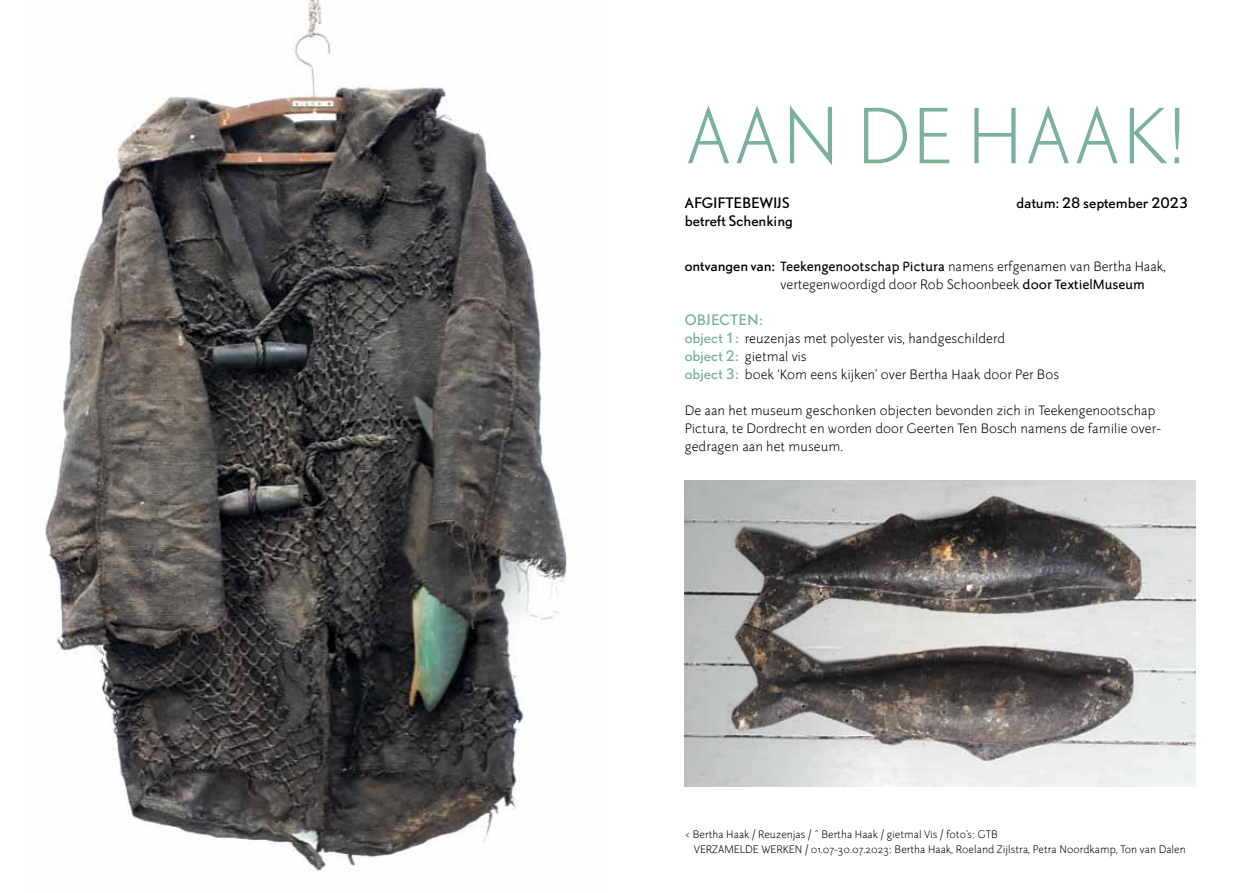
<style>
.page{position:relative;width:1259px;height:893px;background:#fff}
.page>*{position:absolute;margin:0;border:0;box-sizing:border-box;transform-origin:0 0}
.t1{font:70.5px "DTL Nobel T Light";color:#7ab199}
.t2{font:15px/18px "Serious Sans Pro";letter-spacing:.005em;color:#000}
.t3{font:13.5px "DTL Nobel T";letter-spacing:.005em;color:#000}
.t4{font:13.5px "DTL Nobel T";letter-spacing:.025em;color:#7ab199}
.t5{font:12px/14.4px "Serious Sans Pro";letter-spacing:.005em;color:#000}
.s1{font-family:"DTL Nobel T";font-size:13.5px}
.s2{font-weight:700;font-size:14.25px}
.s3{font-family:"DTL Nobel T";font-size:13.5px;color:#7ab199}
</style>
<div class="page">
<img style="left:45px;top:0;width:522px;height:871px">
<img style="left:685px;top:480px;width:510px;height:307px">
<h1 class="t1" style="left:685px;top:90px;width:504px">AAN DE HAAK!</h1>
<p class="t3" style="left:685px;top:194px;width:106px">AFGIFTEBEWIJS</p>
<p class="t3" style="left:1016px;top:194px;width:173px">datum: 28 september 2023</p>
<p class="t3" style="left:685px;top:212px;width:110px">betreft Schenking</p>
<p class="t2" style="left:780px;top:257px;width:387px;text-indent:-96px"><span class="s1">ontvangen van:</span> <span class="s2">Teekengenootschap Pictura</span> namens erfgenamen van Bertha Haak, vertegenwoordigd door Rob Schoonbeek <span class="s2">door TextielMuseum</span></p>
<p class="t4" style="left:685px;top:311px;width:79px">OBJECTEN:</p>
<p class="t2" style="left:685px;top:329px;width:376px"><span class="s3">object 1:</span> reuzenjas met polyester vis, handgeschilderd<br><span class="s3">object 2:</span> gietmal vis<br><span class="s3">object 3:</span> boek ‘Kom eens kijken’ over Bertha Haak door Per Bos</p>
<p class="t2" style="left:685px;top:401px;width:478px">De aan het museum geschonken objecten bevonden zich in Teekengenootschap<br>Pictura, te Dordrecht en worden door Geerten Ten Bosch namens de familie over&shy;gedragen aan het museum.</p>
<p class="t5" style="left:694px;top:827px;width:493px;text-indent:-9px">&lt; Bertha Haak / Reuzenjas / ^ Bertha Haak / gietmal Vis / foto’s: GTB<br>VERZAMELDE WERKEN / 01.07-30.07.2023: Bertha Haak, Roeland Zijlstra, Petra Noordkamp, Ton van Dalen</p>
</div>
